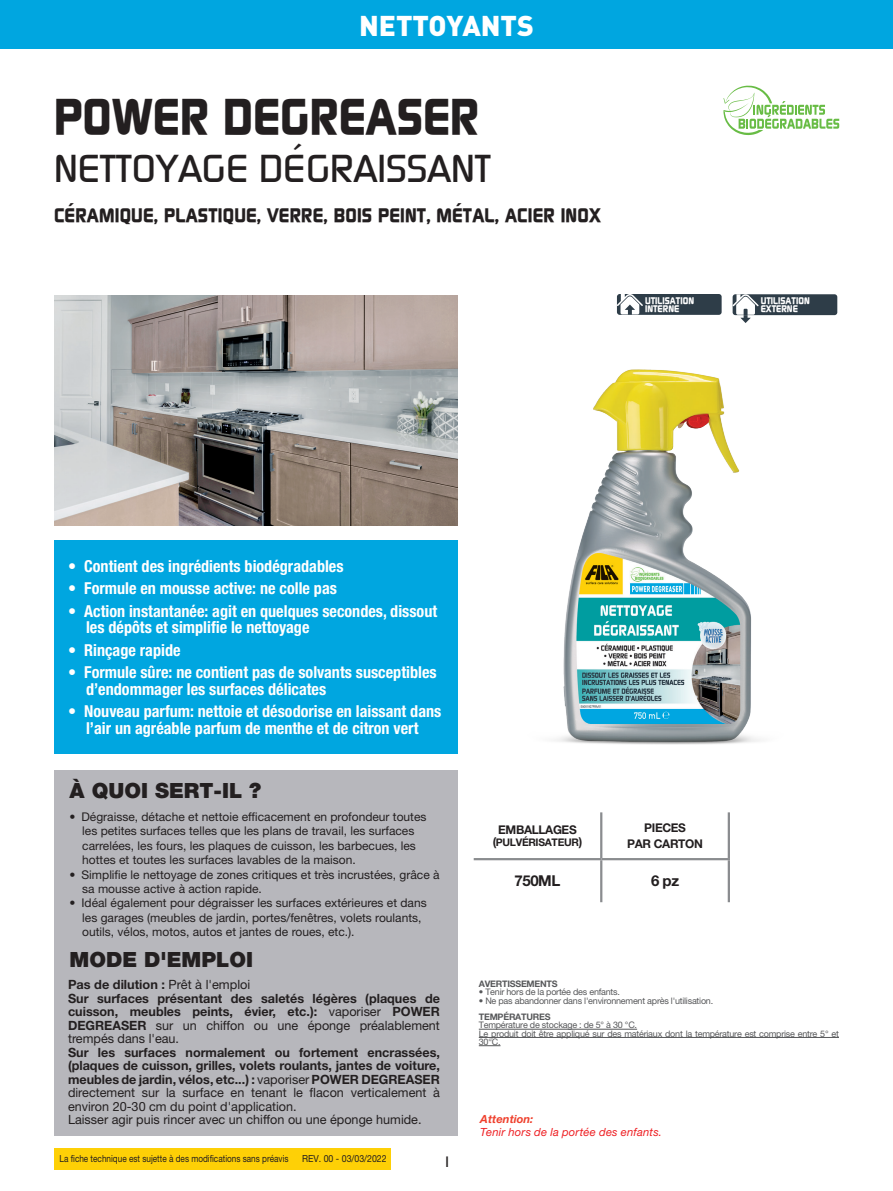
<style>
.page{position:relative;width:893px;height:1191px;background:#fff}
.page>*{position:absolute;margin:0;border:0;box-sizing:border-box;transform-origin:0 0}
.t1{font:700 49.95px "Continuum";color:#231f20}
.t2{font:500 38.7px "Continuum";color:#231f20}
.t3{font:900 28.35px "DIN";color:#fff}
.t4{font:900 21px "Helvetica Neue LT Std";color:#231f20}
.t5{font:700 19.5px "Continuum";letter-spacing:.01em;color:#231f20}
.t6{font:700 condensed 16.5px/16.5px "Helvetica Neue LT Std";color:#fff}
.t7{font:700 15px "Helvetica Neue LT Std";letter-spacing:-.03em;color:#231f20}
.t8{font:500 15px "Continuum";color:#231f20}
.t9{font:12.75px/13.5px "Helvetica Neue LT Std";color:#231f20}
.t10{font:700 12.75px/13.5px "Helvetica Neue LT Std";color:#231f20}
.t11{font:12px/14.4px "Helvetica Neue LT Std";color:#231f20}
.t12{font:700 12px/15.1px "Helvetica Neue LT Std";letter-spacing:-.03em;color:#231f20;text-align:center}
.t13{font:italic 11.25px "Helvetica Neue LT Std";letter-spacing:.02em;color:#ee1f23}
.t14{font:italic 700 11.25px "Helvetica Neue LT Std";color:#ef412e}
.t15{font:700 10.5px "Helvetica Neue LT Std";letter-spacing:-.03em;color:#231f20}
.t16{font:9.75px "Helvetica Neue LT Pro";color:#231f20;scale:.84 1}
.t17{font:9.75px "Helvetica Neue LT Pro";color:#231f20;scale:.9 1}
.t18{font:700 9.6px/8.1px "Continuum";color:#fff}
.t19{font:9px/8.2px "Helvetica Neue LT Std";letter-spacing:-.025em;color:#57585a}
.t20{font:700 9px "Helvetica Neue LT Std";letter-spacing:-.025em;color:#57585a}
.s1{font-weight:400}
.s2{font-weight:700}
.s3{font-size:12px}
</style>
<div class="page">
<div style="left:54px;top:1148px;width:336px;height:21px;background:#fed006"></div>
<img style="left:54px;top:295px;width:404px;height:230px">
<hr style="left:479px;top:1029px;width:158px;height:1px;background:#57585a">
<hr style="left:479px;top:1037px;width:360px;height:1px;background:#57585a">
<svg style="left:479px;top:1045px;width:21px;height:1px"></svg>
<div style="left:54px;top:769px;width:404px;height:366px;background:#b7b7bc"></div>
<div style="left:54px;top:540px;width:404px;height:213px;background:#00a6e0"></div>
<svg style="left:474px;top:812px;width:254px;height:90px"></svg>
<hr style="left:600px;top:812px;width:2px;height:46px;background:#8a8c8f">
<hr style="left:728px;top:812px;width:2px;height:46px;background:#8a8c8f">
<hr style="left:474px;top:858px;width:127px;height:2px;background:#8a8c8f">
<hr style="left:601px;top:858px;width:129px;height:2px;background:#8a8c8f">
<hr style="left:600px;top:860px;width:2px;height:42px;background:#8a8c8f">
<hr style="left:728px;top:860px;width:2px;height:42px;background:#8a8c8f">
<div style="left:0;top:0;width:893px;height:49px;background:#00a6e0"></div>
<div style="left:617px;top:294px;width:105px;height:21px;background:#2e3d48;border-radius:3px"></div>
<svg style="left:617px;top:294px;width:26px;height:20px"></svg>
<div style="left:733px;top:294px;width:104px;height:21px;background:#2e3d48;border-radius:3px"></div>
<svg style="left:732px;top:294px;width:27px;height:29px"></svg>
<svg style="left:723px;top:85px;width:116px;height:50px"></svg>
<img style="left:432px;top:337px;width:328px;height:433px">
<h3 class="t3" style="left:359px;top:7px;width:176px">NETTOYANTS</h3>
<h1 class="t1" style="left:54px;top:83px;width:427px">POWER DEGREASER</h1>
<h2 class="t2" style="left:54px;top:143px;width:438px">NETTOYAGE DÉGRAISSANT</h2>
<h3 class="t5" style="left:54px;top:202px;width:548px">CÉRAMIQUE, PLASTIQUE, VERRE, BOIS PEINT, MÉTAL, ACIER INOX</h3>
<p class="t18" style="left:645px;top:296px;width:51px">UTILISATION<br>INTERNE</p>
<p class="t18" style="left:761px;top:296px;width:51px">UTILISATION<br>EXTERNE</p>
<h3 class="t6" style="left:68px;top:557px;width:277px">• Contient des ingrédients biodégradables</h3>
<h3 class="t6" style="left:68px;top:580px;width:270px">• Formule en mousse active: ne colle pas</h3>
<h3 class="t6" style="left:86px;top:602px;width:353px;text-indent:-18px">• Action instantanée: agit en quelques secondes, dissout les dépôts et simplifie le nettoyage</h3>
<h3 class="t6" style="left:68px;top:641px;width:114px">• Rinçage rapide</h3>
<h3 class="t6" style="left:86px;top:664px;width:352px;text-indent:-18px">• Formule sûre: ne contient pas de solvants susceptibles d’endommager les surfaces délicates</h3>
<h3 class="t6" style="left:68px;top:703px;width:375px;text-align:center">• Nouveau parfum: nettoie et désodorise en laissant dans l’air un agréable parfum de menthe et de citron vert</h3>
<h3 class="t4" style="left:70px;top:778px;width:193px">À QUOI SERT-IL ?</h3>
<p class="t11" style="left:82px;top:809px;width:346px;text-indent:-13px">• Dégraisse, détache et nettoie efficacement en profondeur toutes les petites surfaces telles que les plans de travail, les surfaces carrelées, les fours, les plaques de cuisson, les barbecues, les hottes et toutes les surfaces lavables de la maison.</p>
<p class="t11" style="left:82px;top:867px;width:359px;text-indent:-13px">• Simplifie le nettoyage de zones critiques et très incrustées, grâce à sa mousse active à action rapide.</p>
<p class="t11" style="left:82px;top:896px;width:346px;text-indent:-13px">• Idéal également pour dégraisser les surfaces extérieures et dans les garages (meubles de jardin, portes/fenêtres, volets roulants, outils, vélos, motos, autos et jantes de roues, etc.).</p>
<h3 class="t4" style="left:70px;top:947px;width:185px">MODE D'EMPLOI</h3>
<p class="t10" style="left:68px;top:977px;width:373px">Pas de dilution : <span class="s1">Prêt à l'emploi<br></span>Sur surfaces présentant des saletés légères (plaques de cuisson, meubles peints, évier, etc.): <span class="s1">vaporiser</span> POWER DEGREASER <span class="s1">sur un chiffon ou une éponge préalablement trempés dans l'eau.</span></p>
<p class="t9" style="left:68px;top:1045px;width:373px"><span class="s2">Sur les surfaces normalement ou fortement encrassées, (plaques de cuisson, grilles, volets roulants, jantes de voiture, meubles de jardin, vélos, etc...) :</span> vaporiser <span class="s2">POWER DEGREASER </span>directement sur la surface en tenant le flacon verticalement à environ 20-30 cm du point d'application.<br>Laisser agir puis rincer avec un chiffon ou une éponge humide.</p>
<p class="t16" style="left:60px;top:1152px;width:274px">La fiche technique est sujette à des modifications sans préavis</p>
<p class="t17" style="left:302px;top:1152px;width:95px">REV. 00 - 03/03/2022</p>
<p class="t8" style="left:442px;top:1152px;width:11px">1</p>
<p class="t12" style="left:498px;top:822px;width:80px">EMBALLAGES</p>
<p class="t15" style="left:493px;top:836px;width:91px"><span class="s3">(</span>PULVÉRISATEUR<span class="s3">)</span></p>
<p class="t12" style="left:627px;top:820px;width:77px">PIECES<br>PAR CARTON</p>
<p class="t7" style="left:515px;top:871px;width:47px">750ML</p>
<p class="t7" style="left:651px;top:871px;width:30px">6 pz</p>
<p class="t20" style="left:479px;top:978px;width:80px">AVERTISSEMENTS</p>
<p class="t19" style="left:479px;top:987px;width:143px">• Tenir hors de la portée des enfants.</p>
<p class="t19" style="left:479px;top:996px;width:236px">• Ne pas abandonner dans l'environnement après l'utilisation.</p>
<p class="t20" style="left:479px;top:1011px;width:73px">TEMPÉRATURES</p>
<p class="t19" style="left:479px;top:1020px;width:362px">Température de stockage : de 5° à 30 °C.<br>Le produit doit être appliqué sur des matériaux dont la température est comprise entre 5° et<br>30°C.</p>
<p class="t14" style="left:480px;top:1112px;width:55px">Attention:</p>
<p class="t13" style="left:480px;top:1125px;width:183px">Tenir hors de la portée des enfants.</p>
</div>
